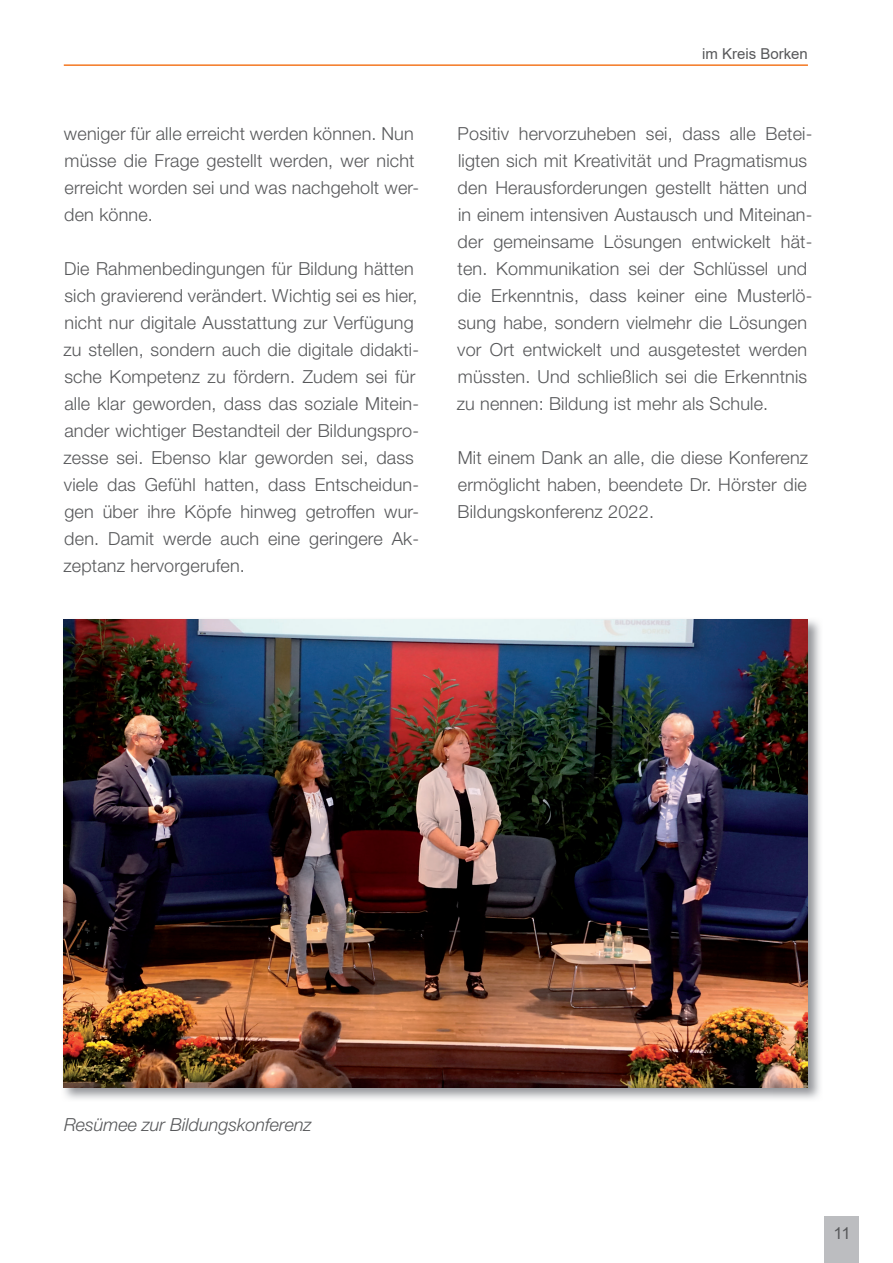
<style>
.page{position:relative;width:893px;height:1263px;background:#fff}
.page>*{position:absolute;margin:0;border:0;box-sizing:border-box;transform-origin:0 0}
.t1{font:300 18px/27px "Helvetica Neue LT Std";letter-spacing:.01em;color:#57585a}
.t2{font:italic 300 18px "Helvetica Neue LT Std";color:#57585a}
.t3{font:16.5px "Arial";color:#57585a}
.t4{font:15px "Arial";color:#57585a}
</style>
<div class="page">
<div style="left:825px;top:1216px;width:34px;height:47px;background:#bcbdc0"></div>
<hr style="left:64px;top:64px;width:744px;height:2px;background:#f47721">
<img style="left:63px;top:619px;width:757px;height:480px">
<img style="left:64px;top:619px;width:744px;height:468px">
<p class="t1" style="left:64px;top:120px;width:357px">weniger für alle erreicht werden können. Nun müsse die Frage gestellt werden, wer nicht erreicht worden sei und was nachgeholt wer&shy;den könne.</p>
<p class="t1" style="left:63px;top:255px;width:357px">Die Rahmenbedingungen für Bildung hätten sich gravierend verändert. Wichtig sei es hier, nicht nur digitale Ausstattung zur Verfügung zu stellen, sondern auch die digitale didakti&shy;sche Kompetenz zu fördern. Zudem sei für alle klar geworden, dass das soziale Mitein&shy;ander wichtiger Bestandteil der Bildungspro&shy;zesse sei. Ebenso klar geworden sei, dass viele das Gefühl hatten, dass Entscheidun&shy;gen über ihre Köpfe hinweg getroffen wur&shy;den. Damit werde auch eine geringere Ak&shy;zeptanz hervorgerufen.</p>
<p class="t4" style="left:702px;top:43px;width:107px">im Kreis Borken</p>
<p class="t1" style="left:457px;top:120px;width:357px">Positiv hervorzuheben sei, dass alle Betei&shy;ligten sich mit Kreativität und Pragmatismus den Herausforderungen gestellt hätten und in einem intensiven Austausch und Miteinan&shy;der gemeinsame Lösungen entwickelt hät&shy;ten. Kommunikation sei der Schlüssel und die Erkenntnis, dass keiner eine Musterlö&shy;sung habe, sondern vielmehr die Lösungen vor Ort entwickelt und ausgetestet werden müssten. Und schließlich sei die Erkenntnis zu nennen: Bildung ist mehr als Schule.</p>
<p class="t1" style="left:458px;top:444px;width:352px;text-align:justify">Mit einem Dank an alle, die diese Konferenz ermöglicht haben, beendete Dr. Hörster die Bildungskonferenz 2022.</p>
<p class="t2" style="left:64px;top:1114px;width:249px">Resümee zur Bildungskonferenz</p>
<p class="t3" style="left:833px;top:1222px;width:19px">11</p>
</div>
